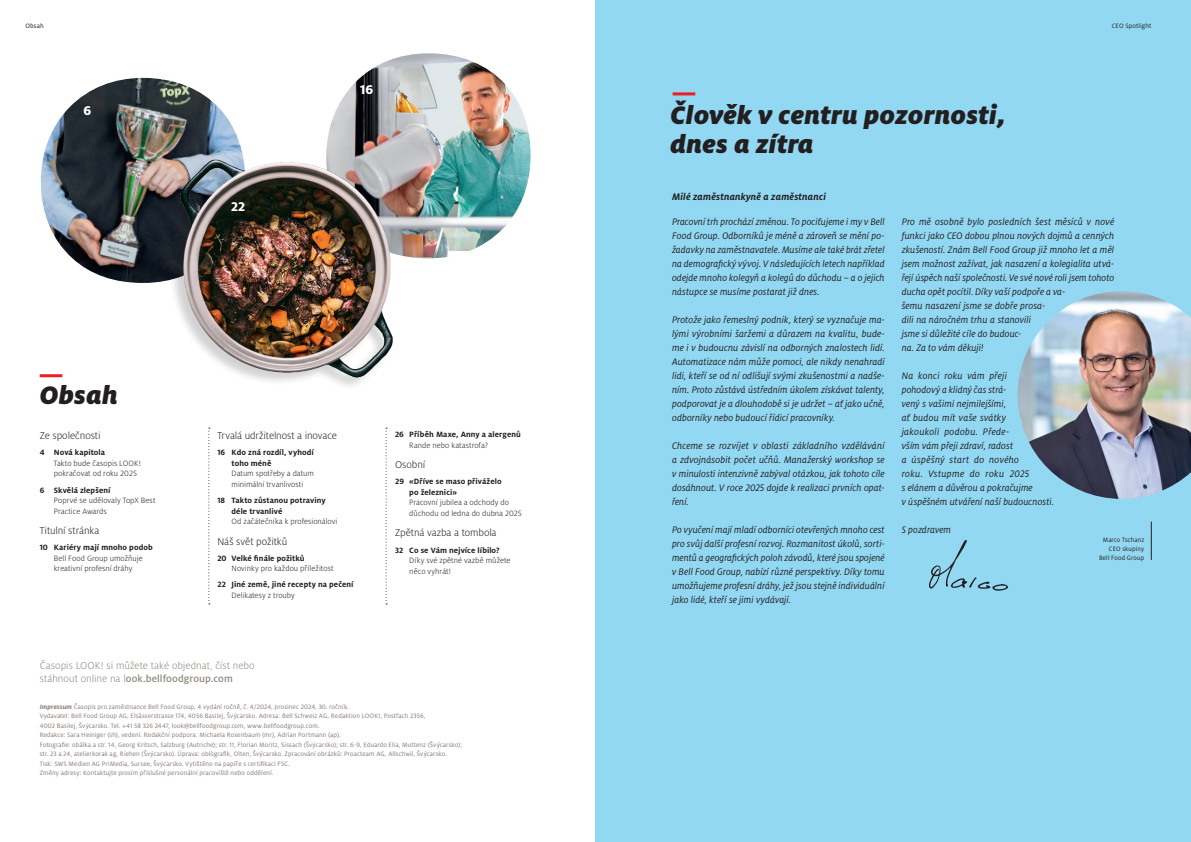
<style>
.page{position:relative;width:1191px;height:842px;background:#fff}
.page>*{position:absolute;margin:0;border:0;box-sizing:border-box;transform-origin:0 0}
.t1{font:italic 900 28px/29px "Milo Pro";letter-spacing:.01em;color:#231f20}
.t2{font:800 14px "Milo Pro";color:#fff}
.t3{font:300 11px "Milo Pro";letter-spacing:-.005em;color:#231f20}
.t4{font:300 11px/13px "Milo Pro";letter-spacing:.005em;color:#90877f}
.t5{font:italic 10.5px/14px "Milo Pro";letter-spacing:.005em;color:#231f20;text-align:justify}
.t6{font:italic 10.5px/14px "Milo Pro";letter-spacing:.005em;color:#231f20;text-align:justify;scale:.96 1}
.t7{font:italic 700 10.5px "Milo Pro";letter-spacing:.02em;color:#231f20}
.t8{font:300 8.5px/10.5px "Milo Pro";letter-spacing:.005em;color:#231f20}
.t9{font:700 8.5px/10.5px "Milo Pro";letter-spacing:.01em;color:#231f20}
.t10{font:7px/9.5px "Milo Pro";letter-spacing:.01em;color:#867b76}
.t11{font:7px/9px "Milo Pro";letter-spacing:.02em;color:#231f20;text-align:right}
.s1{font-weight:500}
.s2{font-weight:700;font-style:italic}
</style>
<div class="page">
<img style="left:40px;top:77px;width:200px;height:206px">
<img style="left:327px;top:53px;width:204px;height:206px">
<img style="left:155px;top:143px;width:253px;height:243px">
<div style="left:595px;top:0;width:596px;height:842px;background:#92d8f3"></div>
<img style="left:1017px;top:291px;width:174px;height:208px">
<hr style="left:40px;top:374px;width:22px;height:3px;background:#ee1d23">
<svg style="left:208px;top:428px;width:2px;height:176px"></svg>
<svg style="left:385px;top:428px;width:2px;height:176px"></svg>
<hr style="left:1151px;top:522px;width:1px;height:38px;background:#231f20">
<hr style="left:672px;top:92px;width:23px;height:3px;background:#ee1d23">
<svg style="left:929px;top:540px;width:79px;height:51px"></svg>
<p class="t11" style="left:26px;top:22px;width:20px">Obsah</p>
<p class="t11" style="left:1111px;top:22px;width:41px">CEO Spotlight</p>
<h2 class="t2" style="left:84px;top:103px;width:9px">6</h2>
<h2 class="t2" style="left:231px;top:198px;width:15px">22</h2>
<h2 class="t2" style="left:360px;top:82px;width:15px">16</h2>
<h1 class="t1" style="left:40px;top:380px;width:80px">Obsah</h1>
<p class="t3" style="left:40px;top:430px;width:62px">Ze společnosti</p>
<p class="t9" style="left:40px;top:447px;width:67px">4 Nová kapitola</p>
<p class="t8" style="left:54px;top:458px;width:89px">Takto bude časopis LOOK! pokračovat od roku 2025</p>
<p class="t9" style="left:40px;top:485px;width:72px">6 Skvělá zlepšení</p>
<p class="t8" style="left:54px;top:495px;width:103px">Poprvé se udělovaly TopX Best<br>Practice Awards</p>
<p class="t3" style="left:40px;top:525px;width:61px">Titulní stránka</p>
<p class="t9" style="left:40px;top:542px;width:114px">10 Kariéry mají mnoho podob</p>
<p class="t8" style="left:54px;top:553px;width:90px">Bell Food Group umožňuje kreativní profesní dráhy</p>
<p class="t3" style="left:217px;top:430px;width:121px">Trvalá udržitelnost a inovace</p>
<p class="t9" style="left:231px;top:447px;width:84px;text-indent:-14px">16 Kdo zná rozdíl, vyhodí toho méně</p>
<p class="t8" style="left:231px;top:468px;width:84px">Datum spotřeby a datum minimální trvanlivosti</p>
<p class="t9" style="left:231px;top:495px;width:95px;text-indent:-14px">18 Takto zůstanou potraviny déle trvanlivé</p>
<p class="t8" style="left:231px;top:516px;width:107px">Od začátečníka k profesionálovi</p>
<p class="t3" style="left:217px;top:535px;width:71px">Náš svět požitků</p>
<p class="t9" style="left:217px;top:553px;width:89px">20 Velké finále požitků</p>
<p class="t8" style="left:231px;top:563px;width:103px">Novinky pro každou příležitost</p>
<p class="t9" style="left:217px;top:579px;width:138px">22 Jiné země, jiné recepty na pečení</p>
<p class="t8" style="left:231px;top:590px;width:65px">Delikatesy z trouby</p>
<p class="t9" style="left:395px;top:429px;width:127px">26 Příběh Maxe, Anny a alergenů</p>
<p class="t8" style="left:409px;top:440px;width:80px">Rande nebo katastrofa?</p>
<p class="t3" style="left:395px;top:459px;width:32px">Osobní</p>
<p class="t9" style="left:409px;top:476px;width:94px;text-indent:-14px">29 «Dříve se maso přiváželo po železnici»</p>
<p class="t8" style="left:409px;top:497px;width:114px">Pracovní jubilea a odchody do důchodu od ledna do dubna 2025</p>
<p class="t3" style="left:395px;top:527px;width:103px">Zpětná vazba a tombola</p>
<p class="t9" style="left:395px;top:545px;width:106px">32 Co se Vám nejvíce líbilo?</p>
<p class="t8" style="left:409px;top:555px;width:103px">Díky své zpětné vazbě můžete něco vyhrát!</p>
<p class="t4" style="left:40px;top:659px;width:216px">Časopis LOOK! si můžete také objednat, číst nebo stáhnout online na l<span class="s1">ook.bellfoodgroup.com</span></p>
<p class="t10" style="left:40px;top:702px;width:424px"><span class="s2">Impressum</span> Časopis pro zaměstnance Bell Food Group, 4 vydání ročně, č. 4/2024, prosinec 2024, 30. ročník.<br>Vydavatel: Bell Food Group AG, Elsässerstrasse 174, 4056 Basilej, Švýcarsko. Adresa: Bell Schweiz AG, Redaktion LOOK!, Postfach 2356,<br>4002 Basilej, Švýcarsko. Tel. +41 58 326 2447, look@bellfoodgroup.com, www.bellfoodgroup.com.<br>Redakce: Sara Heiniger (sh), vedení. Redakční podpora: Michaela Rosenbaum (mr), Adrian Portmann (ap).<br>Fotografie: obálka a str. 14, Georg Kritsch, Salzburg (Autriche); str. 11, Florian Moritz, Sissach (Švýcarsko); str. 6-9, Eduardo Elia, Muttenz (Švýcarsko); str. 23 a 24, atelierkorak ag, Riehen (Švýcarsko). Úprava: oblògrafik, Olten, Švýcarsko. Zpracování obrázků: Proacteam AG, Allschwil, Švýcarsko.<br>Tisk: SWS Medien AG PriMedia, Sursee, Švýcarsko. Vytištěno na papíře s certifikací FSC.<br>Změny adresy: Kontaktujte prosím příslušné personální pracoviště nebo oddělení.</p>
<h1 class="t1" style="left:670px;top:100px;width:336px">Člověk v centru pozornosti, dnes a zítra</h1>
<p class="t7" style="left:672px;top:191px;width:156px">Milé zaměstnankyně a zaměstnanci</p>
<p class="t5" style="left:672px;top:215px;width:214px">Pracovní trh prochází změnou. To pociťujeme i my v Bell Food Group. Odborníků je méně a zároveň se mění po&shy;žadavky na zaměstnavatele. Musíme ale také brát zřetel na demografický vývoj. V následujících letech například odejde mnoho kolegyň a kolegů do důchodu – a o jejich nástupce se musíme postarat již dnes.</p>
<p class="t5" style="left:672px;top:313px;width:214px">Protože jako řemeslný podnik, který se vyznačuje ma&shy;lými výrobními šaržemi a důrazem na kvalitu, bude&shy;me i v budoucnu závislí na odborných znalostech lidí.<br>Automatizace nám může pomoci, ale nikdy nenahradí lidi, kteří se od ní odlišují svými zkušenostmi a nadše&shy;ním. Proto zůstává ústředním úkolem získávat talenty, podporovat je a dlouhodobě si je udržet – ať jako učně, odborníky nebo budoucí řídicí pracovníky.</p>
<p class="t5" style="left:672px;top:439px;width:214px">Chceme se rozvíjet v oblasti základního vzdělávání a zdvojnásobit počet učňů. Manažerský workshop se v minulosti intenzivně zabýval otázkou, jak tohoto cíle dosáhnout. V roce 2025 dojde k realizaci prvních opat&shy;ření.</p>
<p class="t6" style="left:672px;top:523px;width:223px">Po vyučení mají mladí odborníci otevřených mnoho cest pro svůj další profesní rozvoj. Rozmanitost úkolů, sorti&shy;mentů a geografických poloh závodů, které jsou spojené v Bell Food Group, nabízí různé perspektivy. Díky tomu umožňujeme profesní dráhy, jež jsou stejně individuální jako lidé, kteří se jimi vydávají.</p>
<p class="t5" style="left:901px;top:215px;width:214px;text-align:left">Pro mě osobně bylo posledních šest měsíců v nové funkci jako CEO dobou plnou nových dojmů a cenných zkušeností. Znám Bell Food Group již mnoho let a měl jsem možnost zažívat, jak nasazení a kolegialita utvá&shy;řejí úspěch naší společnosti. Ve své nové roli jsem tohoto ducha opět pocítil. Díky vaší podpoře a va-<br>šemu nasazení jsme se dobře prosa-<br>dili na náročném trhu a stanovili<br>jsme si důležité cíle do budouc-<br>na. Za to vám děkuji!</p>
<p class="t5" style="left:901px;top:369px;width:154px;text-align:left">Na konci roku vám přeji<br>pohodový a klidný čas strá-<br>vený s vašimi nejmilejšími,<br>ať budou mít vaše svátky<br>jakoukoli podobu. Přede-<br>vším vám přeji zdraví, radost<br>a úspěšný start do nového<br>roku. Vstupme do roku 2025<br>s elánem a důvěrou a pokračujme<br>v úspěšném utváření naší budoucnosti.</p>
<p class="t5" style="left:901px;top:523px;width:51px">S pozdravem</p>
<p class="t11" style="left:1099px;top:535px;width:47px">Marco Tschanz<br>CEO skupiny<br>Bell Food Group</p>
</div>
